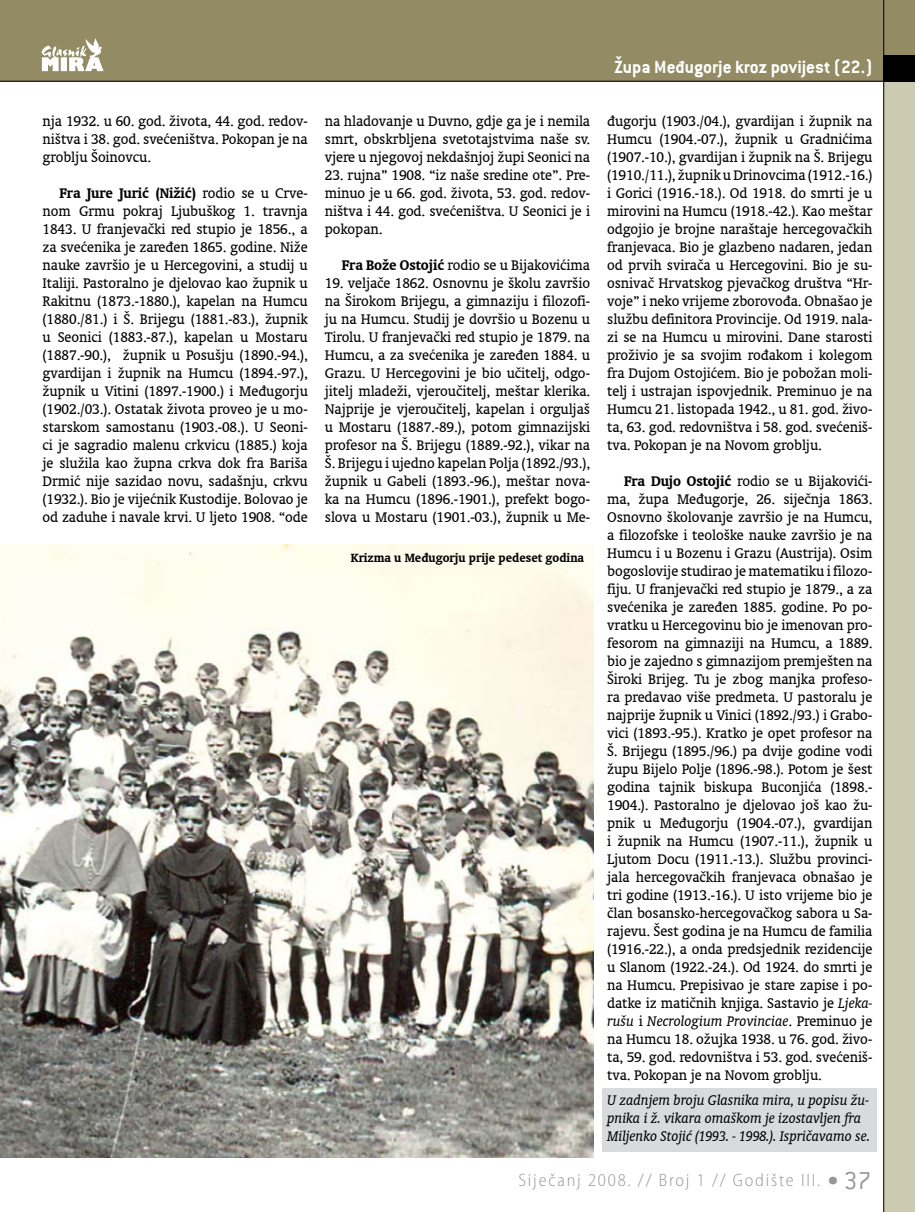
<style>
.page{position:relative;width:915px;height:1212px;background:#fff}
.page>*{position:absolute;margin:0;border:0;box-sizing:border-box;transform-origin:0 0}
.t1{font:700 19.5px "Conduit ITC";color:#fff}
.t2{font:300 semi-condensed 18px "Myriad Pro";letter-spacing:.1em;color:#97979b}
.t3{font:15.75px/18px "Oranda L2";letter-spacing:-.005em;color:#000;text-align:justify}
.t4{font:italic 15.75px/18px "Oranda L2";letter-spacing:-.01em;color:#000}
.t5{font:700 13.5px "Oranda L2";color:#000}
.s1{font-weight:700}
.s2{font-style:italic}
.s3{font-family:"Conduit ITC";font-stretch:normal;font-size:27px}
</style>
<div class="page">
<div style="left:0;top:0;width:914px;height:81px;background:#928b64"></div>
<div style="left:883px;top:81px;width:31px;height:1131px;background:#cccab1"></div>
<div style="left:883px;top:55px;width:31px;height:26px;background:#000"></div>
<hr style="left:0;top:81px;width:883px;height:1px;background:#000">
<hr style="left:883px;top:0;width:1px;height:1212px;background:#000">
<svg style="left:42px;top:38px;width:61px;height:33px"></svg>
<img style="left:0;top:544px;width:593px;height:614px">
<div style="left:601px;top:1089px;width:275px;height:63px;background:#d8dadc"></div>
<p class="t3" style="left:43px;top:112px;width:267px">nja 1932. u 60. god. života, 44. god. redov&shy;ništva i 38. god. svećeništva. Pokopan je na groblju Šoinovcu.</p>
<p class="t3" style="left:43px;top:184px;width:267px;text-indent:17px"><span class="s1">Fra Jure Jurić (Nižić)</span> rodio se u Crve&shy;nom Grmu pokraj Ljubuškog 1. travnja 1843. U franjevački red stupio je 1856., a za svećenika je zaređen 1865. godine. Niže nauke završio je u Hercegovini, a studij u Italiji. Pastoralno je djelovao kao župnik u Rakitnu (1873.-1880.), kapelan na Humcu (1880./81.) i Š. Brijegu (1881.-83.), župnik u Seonici (1883.-87.), kapelan u Mostaru (1887.-90.), župnik u Posušju (1890.-94.), gvardijan i župnik na Humcu (1894.-97.), župnik u Vitini (1897.-1900.) i Međugorju (1902./03.). Ostatak života proveo je u mo&shy;starskom samostanu (1903.-08.). U Seoni&shy;ci je sagradio malenu crkvicu (1885.) koja je služila kao župna crkva dok fra Bariša Drmić nije sazidao novu, sadašnju, crkvu (1932.). Bio je vijećnik Kustodije. Bolovao je od zaduhe i navale krvi. U ljeto 1908. “ode</p>
<p class="t3" style="left:325px;top:112px;width:267px">na hladovanje u Duvno, gdje ga je i nemila smrt, obskrbljena svetotajstvima naše sv. vjere u njegovoj nekdašnjoj župi Seonici na</p>
<p class="t3" style="left:325px;top:166px;width:267px">23. rujna” 1908. “iz naše sredine ote”. Pre&shy;minuo je u 66. god. života, 53. god. redov&shy;ništva i 44. god. svećeništva. U Seonici je i pokopan.</p>
<p class="t3" style="left:342px;top:256px;width:250px"><span class="s1">Fra Bože Ostojić</span> rodio se u Bijakovićima</p>
<p class="t3" style="left:325px;top:274px;width:267px">19. veljače 1862. Osnovnu je školu završio na Širokom Brijegu, a gimnaziju i filozofi&shy;ju na Humcu. Studij je dovršio u Bozenu u Tirolu. U franjevački red stupio je 1879. na Humcu, a za svećenika je zaređen 1884. u Grazu. U Hercegovini je bio učitelj, odgo&shy;jitelj mladeži, vjeroučitelj, meštar klerika.<br>Najprije je vjeroučitelj, kapelan i orguljaš u Mostaru (1887.-89.), potom gimnazijski profesor na Š. Brijegu (1889.-92.), vikar na Š. Brijegu i ujedno kapelan Polja (1892./93.), župnik u Gabeli (1893.-96.), meštar nova&shy;ka na Humcu (1896.-1901.), prefekt bogo&shy;slova u Mostaru (1901.-03.), župnik u Me-</p>
<p class="t5" style="left:350px;top:549px;width:235px">Krizma u Međugorju prije pedeset godina</p>
<p class="t1" style="left:614px;top:55px;width:259px">Župa Međugorje kroz povijest (22.)</p>
<p class="t3" style="left:607px;top:112px;width:267px">đugorju (1903./04.), gvardijan i župnik na Humcu (1904.-07.), župnik u Gradnićima (1907.-10.), gvardijan i župnik na Š. Brijegu (1910./11.), župnik u Drinovcima (1912.-16.) i Gorici (1916.-18.). Od 1918. do smrti je u mirovini na Humcu (1918.-42.). Kao meštar odgojio je brojne naraštaje hercegovačkih franjevaca. Bio je glazbeno nadaren, jedan od prvih svirača u Hercegovini. Bio je su&shy;osnivač Hrvatskog pjevačkog društva “Hr&shy;voje” i neko vrijeme zborovođa. Obnašao je službu definitora Provincije. Od 1919. nala&shy;zi se na Humcu u mirovini. Dane starosti proživio je sa svojim rođakom i kolegom fra Dujom Ostojićem. Bio je pobožan moli&shy;telj i ustrajan ispovjednik. Preminuo je na Humcu 21. listopada 1942., u 81. god. živo&shy;ta, 63. god. redovništva i 58. god. svećeniš&shy;tva. Pokopan je na Novom groblju.</p>
<p class="t3" style="left:607px;top:472px;width:267px;text-indent:17px"><span class="s1">Fra Dujo Ostojić</span> rodio se u Bijakovići&shy;ma, župa Međugorje, 26. siječnja 1863.<br>Osnovno školovanje završio je na Humcu, a filozofske i teološke nauke završio je na Humcu i u Bozenu i Grazu (Austrija). Osim bogoslovije studirao je matematiku i filozo&shy;fiju. U franjevački red stupio je 1879., a za svećenika je zaređen 1885. godine. Po po&shy;vratku u Hercegovinu bio je imenovan pro&shy;fesorom na gimnaziji na Humcu, a 1889. bio je zajedno s gimnazijom premješten na Široki Brijeg. Tu je zbog manjka profeso&shy;ra predavao više predmeta. U pastoralu je najprije župnik u Vinici (1892./93.) i Grabo&shy;vici (1893.-95.). Kratko je opet profesor na Š. Brijegu (1895./96.) pa dvije godine vodi župu Bijelo Polje (1896.-98.). Potom je šest godina tajnik biskupa Buconjića (1898.- 1904.). Pastoralno je djelovao još kao žu&shy;pnik u Međugorju (1904.-07.), gvardijan i župnik na Humcu (1907.-11.), župnik u Ljutom Docu (1911.-13.). Službu provinci&shy;jala hercegovačkih franjevaca obnašao je tri godine (1913.-16.). U isto vrijeme bio je član bosansko-hercegovačkog sabora u Sa&shy;rajevu. Šest godina je na Humcu de familia (1916.-22.), a onda predsjednik rezidencije u Slanom (1922.-24.). Od 1924. do smrti je na Humcu. Prepisivao je stare zapise i po&shy;datke iz matičnih knjiga. Sastavio je <span class="s2">Ljeka&shy;rušu</span> i <span class="s2">Necrologium Provinciae</span>. Preminuo je na Humcu 18. ožujka 1938. u 76. god. živo&shy;ta, 59. god. redovništva i 53. god. svećeniš&shy;tva. Pokopan je na Novom groblju.</p>
<p class="t4" style="left:607px;top:1090px;width:264px">U zadnjem broju Glasnika mira, u popisu žu&shy;pnika i ž. vikara omaškom je izostavljen fra<br>Miljenko Stojić (1993. - 1998.). Ispričavamo se.</p>
<p class="t2" style="left:518px;top:1170px;width:354px">Siječanj 2008. // Broj 1 // Godište III. <span class="s3">•37</span></p>
</div>
